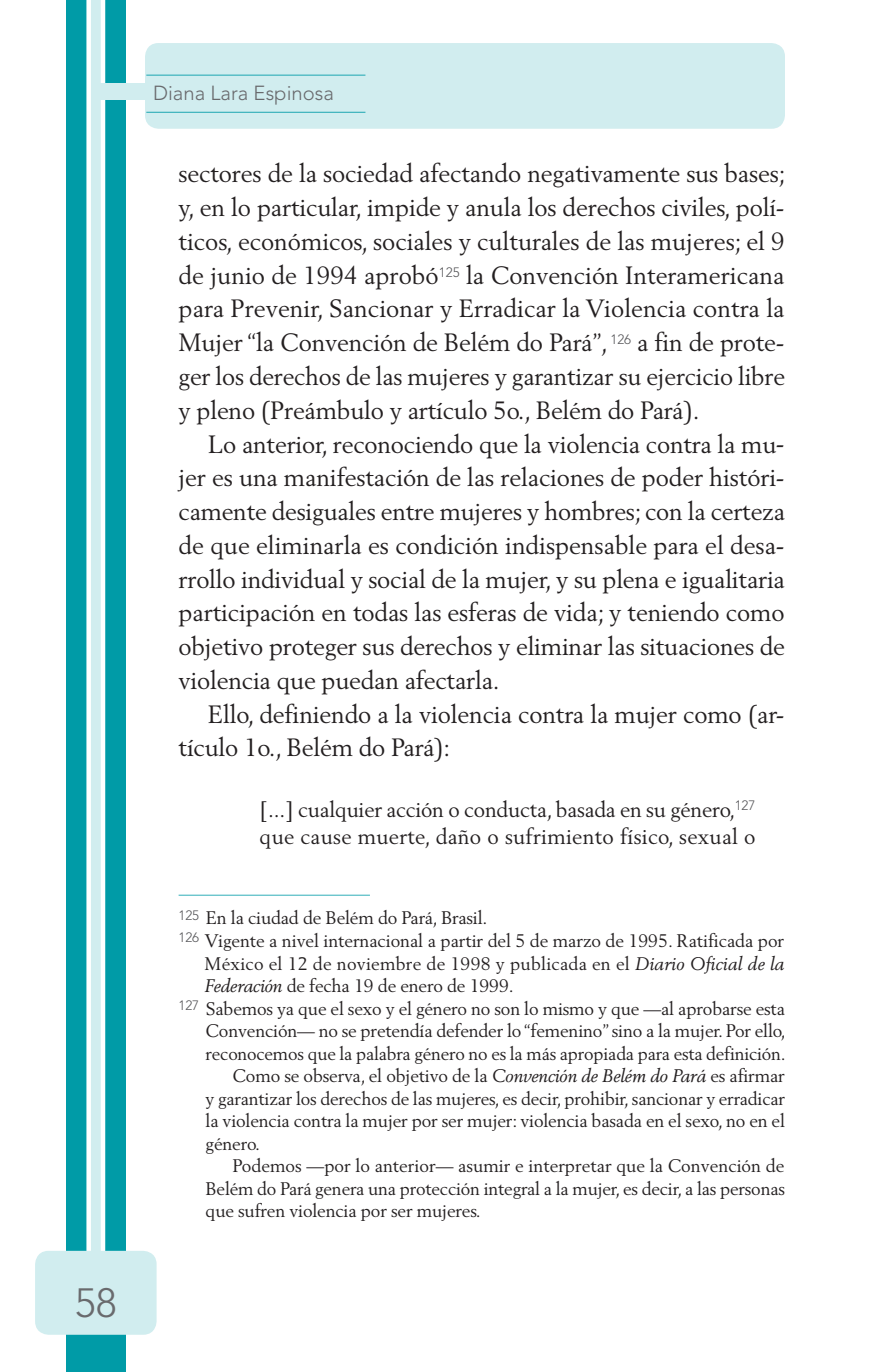
<style>
.page{position:relative;width:893px;height:1372px;background:#fff}
.page>*{position:absolute;margin:0;border:0;box-sizing:border-box;transform-origin:0 0}
.t1{font:300 40.5px "Avenir LT Std";color:#696a6d}
.t2{font:24.75px/33.8px "Berling LT Std";letter-spacing:-.01em;color:#231f20;text-align:justify}
.t3{font:21.38px/27px "Berling LT Std";letter-spacing:.015em;color:#231f20}
.t4{font:300 20.25px "Avenir LT Std";color:#696a6d}
.t5{font:18px "Berling LT Std";letter-spacing:-.01em;color:#231f20}
.t6{font:18px "Berling LT Std";letter-spacing:.015em;color:#231f20}
.s1{font-style:italic}
</style>
<div class="page">
<div style="left:66px;top:0;width:60px;height:1371px;background:#009ba7"></div>
<svg style="left:86px;top:0;width:19px;height:1250px;background:#e1f3f4"></svg>
<div style="left:99px;top:83px;width:92px;height:17px;background:#d1edef"></div>
<div style="left:145px;top:43px;width:640px;height:86px;background:#d1edef;border-radius:14px"></div>
<div style="left:35px;top:1250px;width:122px;height:84px;background:#d1edef;border-radius:14px"></div>
<hr style="left:146px;top:75px;width:219px;height:1px;background:#30aeb8">
<hr style="left:146px;top:112px;width:219px;height:1px;background:#30aeb8">
<hr style="left:179px;top:894px;width:191px;height:1px;background:#47b7c0">
<h1 class="t1" style="left:75px;top:1279px;width:44px">58</h1>
<p class="t4" style="left:153px;top:82px;width:182px">Diana Lara Espinosa</p>
<p class="t2" style="left:179px;top:156px;width:608px">sectores de la sociedad afectando negativamente sus bases; y, en lo particular, impide y anula los derechos civiles, polí&shy;ticos, económicos, sociales y culturales de las mujeres; el 9 de junio de 1994 aprobó<sup>125</sup> la Convención Interamericana para Prevenir, Sancionar y Erradicar la Violencia contra la Mujer “la Convención de Belém do Pará”, <sup>126</sup> a fin de prote&shy;ger los derechos de las mujeres y garantizar su ejercicio libre y pleno (Preámbulo y artículo 5o., Belém do Pará).</p>
<p class="t2" style="left:179px;top:426px;width:608px;text-indent:29px">Lo anterior, reconociendo que la violencia contra la mu&shy;jer es una manifestación de las relaciones de poder históri&shy;camente desiguales entre mujeres y hombres; con la certeza de que eliminarla es condición indispensable para el desa&shy;rrollo individual y social de la mujer, y su plena e igualitaria participación en todas las esferas de vida; y teniendo como objetivo proteger sus derechos y eliminar las situaciones de violencia que puedan afectarla.</p>
<p class="t2" style="left:179px;top:696px;width:607px;text-indent:29px">Ello, definiendo a la violencia contra la mujer como (ar&shy;tículo 1o., Belém do Pará):</p>
<p class="t3" style="left:260px;top:795px;width:497px">[...] cualquier acción o conducta, basada en su género,<sup>127 </sup>que cause muerte, daño o sufrimiento físico, sexual o</p>
<p class="t5" style="left:179px;top:907px;width:310px"><sup>125</sup> En la ciudad de Belém do Pará, Brasil.</p>
<p class="t5" style="left:179px;top:929px;width:607px"><sup>126</sup> Vigente a nivel internacional a partir del 5 de marzo de 1995. Ratificada por</p>
<p class="t6" style="left:205px;top:952px;width:581px">México el 12 de noviembre de 1998 y publicada en el <span class="s1">Diario Oficial de la</span></p>
<p class="t5" style="left:205px;top:974px;width:311px"><span class="s1">Federación</span> de fecha 19 de enero de 1999.</p>
<p class="t5" style="left:179px;top:997px;width:608px"><sup>127</sup> Sabemos ya que el sexo y el género no son lo mismo y que —al aprobarse esta</p>
<p class="t5" style="left:206px;top:1019px;width:582px">Convención— no se pretendía defender lo “femenino” sino a la mujer. Por ello,</p>
<p class="t5" style="left:206px;top:1042px;width:582px">reconocemos que la palabra género no es la más apropiada para esta definición.</p>
<p class="t5" style="left:233px;top:1064px;width:554px">Como se observa, el objetivo de la <span class="s1">Convención de Belém do Pará</span> es afirmar</p>
<p class="t5" style="left:206px;top:1087px;width:581px">y garantizar los derechos de las mujeres, es decir, prohibir, sancionar y erradicar</p>
<p class="t5" style="left:206px;top:1109px;width:581px">la violencia contra la mujer por ser mujer: violencia basada en el sexo, no en el</p>
<p class="t5" style="left:206px;top:1132px;width:56px">género.</p>
<p class="t5" style="left:233px;top:1154px;width:553px">Podemos —por lo anterior— asumir e interpretar que la Convención de</p>
<p class="t5" style="left:206px;top:1177px;width:581px">Belém do Pará genera una protección integral a la mujer, es decir, a las personas</p>
<p class="t5" style="left:206px;top:1199px;width:277px">que sufren violencia por ser mujeres.</p>
</div>
